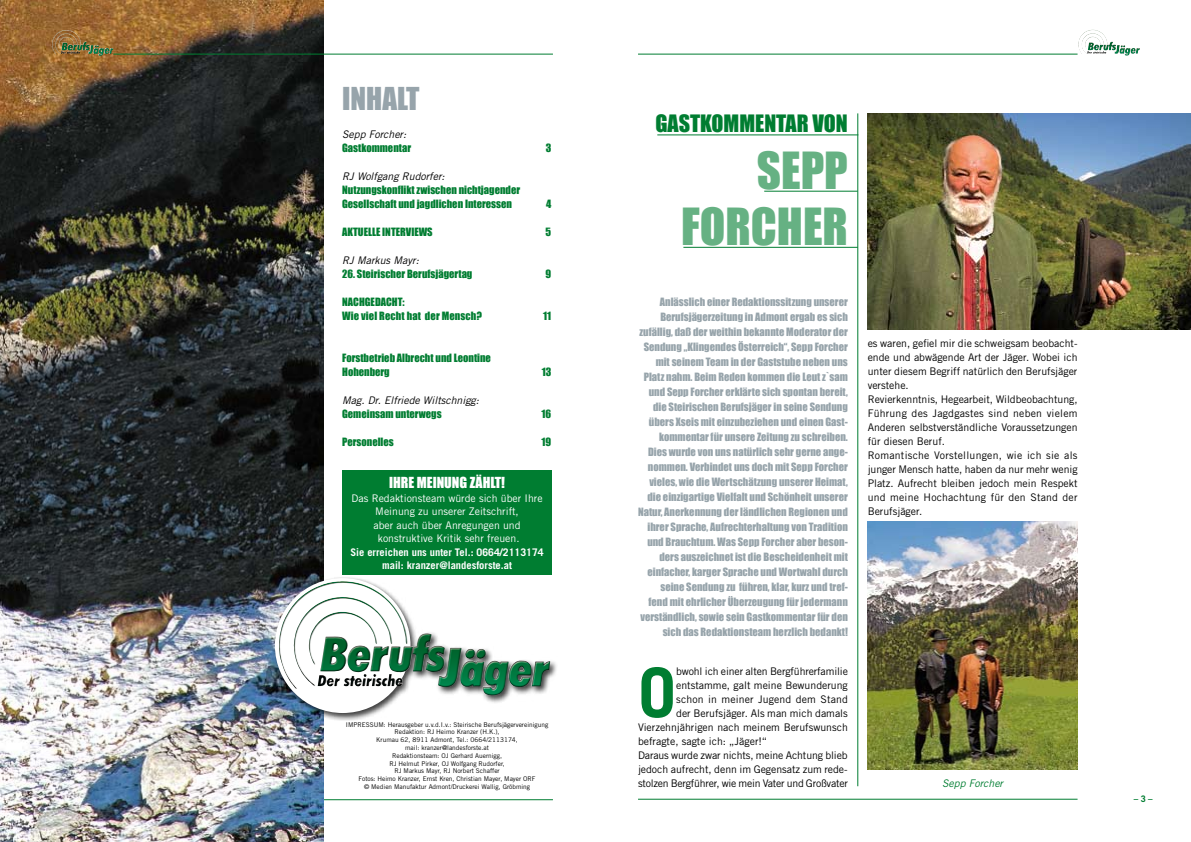
<style>
.page{position:relative;width:1191px;height:842px;background:#fff}
.page>*{position:absolute;margin:0;border:0;box-sizing:border-box;transform-origin:0 0}
.t1{font:700 68.7px "Trade Gothic";color:#007d31}
.t2{font:47px/56.4px "Impact";color:#66b183}
.t3{font:29px "Impact";color:#97a4ab}
.t4{font:22px "Impact";color:#007d31}
.t5{font:14px "Impact";color:#fff}
.t6{font:10.5px/15px "Impact";color:#97a4ab;text-align:right}
.t7{font:10.5px/14px "Trade Gothic";color:#000}
.t8{font:10.5px/14px "Impact";color:#007d31}
.t9{font:10.5px/13.5px "Trade Gothic";color:#fff;text-align:center}
.t10{font:italic 10.5px "Trade Gothic";color:#000}
.t11{font:700 10.5px/13.5px "Trade Gothic";color:#fff;text-align:center}
.t12{font:10.5px "Trade Gothic";letter-spacing:-.02em;color:#000}
.t13{font:italic 10.5px "Trade Gothic";color:#007d31}
.t14{font:700 9px "Trade Gothic";color:#007d31}
.t15{font:6.5px/7.8px "Trade Gothic";color:#000;text-align:center}
</style>
<div class="page">
<hr style="left:113px;top:799px;width:440px;height:1px;background:#007d31">
<hr style="left:638px;top:799px;width:439px;height:1px;background:#007d31">
<img style="left:0;top:0;width:323px;height:842px">
<img style="left:52px;top:30px;width:29px;height:24px">
<img style="left:867px;top:113px;width:324px;height:217px">
<img style="left:1078px;top:30px;width:29px;height:24px">
<div style="left:342px;top:471px;width:210px;height:104px;background:#007d31"></div>
<div style="left:272px;top:575px;width:286px;height:146px;background:#000;opacity:.75"></div>
<div style="left:275px;top:578px;width:135px;height:135px;background:#fff;border-radius:50%"></div>
<img style="left:278px;top:581px;width:130px;height:108px">
<hr style="left:857px;top:113px;width:1px;height:673px;background:#007d31">
<hr style="left:657px;top:135px;width:201px;height:1px;background:#007d31">
<hr style="left:764px;top:191px;width:93px;height:1px;background:#007d31">
<hr style="left:683px;top:247px;width:174px;height:1px;background:#007d31">
<hr style="left:113px;top:54px;width:440px;height:1px;background:#007d31">
<hr style="left:638px;top:54px;width:439px;height:1px;background:#007d31">
<img style="left:867px;top:522px;width:210px;height:248px">
<h3 class="t3" style="left:342px;top:81px;width:78px">INHALT</h3>
<p class="t10" style="left:342px;top:128px;width:66px">Sepp Forcher:</p>
<p class="t8" style="left:342px;top:141px;width:70px">Gastkommentar</p>
<p class="t8" style="left:545px;top:141px;width:7px">3</p>
<p class="t10" style="left:342px;top:170px;width:104px">RJ Wolfgang Rudorfer:</p>
<p class="t8" style="left:342px;top:183px;width:179px">Nutzungskonflikt zwischen nichtjagender<br>Gesellschaft und jagdlichen Interessen</p>
<p class="t8" style="left:546px;top:197px;width:7px">4</p>
<p class="t8" style="left:342px;top:225px;width:27px">Aktuelle</p>
<p class="t8" style="left:382px;top:225px;width:36px">Interviews</p>
<p class="t8" style="left:545px;top:225px;width:7px">5</p>
<p class="t10" style="left:342px;top:254px;width:78px">RJ Markus Mayr:</p>
<p class="t8" style="left:342px;top:267px;width:132px">26. Steirischer Berufsjägertag</p>
<p class="t8" style="left:545px;top:267px;width:7px">9</p>
<p class="t8" style="left:342px;top:295px;width:141px">Nachgedacht:<br>Wie viel Recht hat der Mensch?</p>
<p class="t8" style="left:543px;top:309px;width:10px">11</p>
<p class="t8" style="left:342px;top:351px;width:150px">Forstbetrieb Albrecht und Leontine<br>Hohenberg</p>
<p class="t8" style="left:541px;top:365px;width:11px">13</p>
<p class="t10" style="left:342px;top:394px;width:138px">Mag. Dr. Elfriede Wiltschnigg:</p>
<p class="t8" style="left:342px;top:407px;width:101px">Gemeinsam unterwegs</p>
<p class="t8" style="left:541px;top:407px;width:11px">16</p>
<p class="t8" style="left:342px;top:435px;width:53px">Personelles</p>
<p class="t8" style="left:541px;top:435px;width:11px">19</p>
<h3 class="t5" style="left:389px;top:474px;width:117px">Ihre Meinung zählt!</h3>
<p class="t9" style="left:351px;top:491px;width:193px">Das Redaktionsteam würde sich über Ihre Meinung zu unserer Zeitschrift,<br>aber auch über Anregungen und konstruktive Kritik sehr freuen.</p>
<p class="t11" style="left:350px;top:545px;width:195px">Sie erreichen uns unter Tel.: 0664/2113174 mail: kranzer@landesforste.at</p>
<p class="t15" style="left:346px;top:720px;width:204px">IMPRESSUM: Herausgeber u.v.d.I.v.: Steirische Berufsjägervereinigung Redaktion: RJ Heimo Kranzer (H.K.),<br>Krumau 62, 8911 Admont, Tel.: 0664/2113174,<br>mail: kranzer@landesforste.at<br>Redaktionsteam: OJ Gerhard Auernigg,<br>RJ Helmut Pirker, OJ Wolfgang Rudorfer,<br>RJ Markus Mayr, RJ Norbert Schaffer<br>Fotos: Heimo Kranzer, Ernst Kren, Christian Mayer, Mayer ORF<br>© Medien Manufaktur Admont/Druckerei Wallig, Gröbming</p>
<h3 class="t4" style="left:655px;top:110px;width:83px">Gastkomme</h3>
<h3 class="t4" style="left:764px;top:110px;width:85px">ntar von</h3>
<h2 class="t2" style="left:681px;top:142px;width:168px;text-indent:76px">Sepp<br>Forcher</h2>
<p class="t6" style="left:638px;top:294px;width:211px">Anlässlich einer Redaktionssitzung unserer Berufsjägerzeitung in Admont ergab es sich zufällig, daß der weithin bekannte Moderator der Sendung „Klingendes Österreich“, Sepp Forcher mit seinem Team in der Gaststube neben uns Platz nahm. Beim Reden kommen die Leut z`sam und Sepp Forcher erklärte sich spontan bereit, die Steirischen Berufsjäger in seine Sendung übers Xseis mit einzubeziehen und einen Gast&shy;kommentar für unsere Zeitung zu schreiben.<br>Dies wurde von uns natürlich sehr gerne ange&shy;nommen. Verbindet uns doch mit Sepp Forcher vieles, wie die Wertschätzung unserer Heimat, die einzigartige Vielfalt und Schönheit unserer Natur, Anerkennung der ländlichen Regionen und ihrer Sprache, Aufrechterhaltung von Tradition und Brauchtum. Was Sepp Forcher aber beson&shy;ders auszeichnet ist die Bescheidenheit mit einfacher, karger Sprache und Wortwahl durch seine Sendung zu führen, klar, kurz und tref-<br>fend mit ehrlicher Überzeugung für jedermann verständlich, sowie sein Gastkommentar für den sich das Redaktionsteam herzlich bedankt!</p>
<h1 class="t1" style="left:638px;top:650px;width:40px">O</h1>
<p class="t7" style="left:676px;top:664px;width:173px">bwohl ich einer alten Bergführerfamilie</p>
<p class="t7" style="left:676px;top:678px;width:173px">entstamme, galt meine Bewunderung</p>
<p class="t7" style="left:676px;top:692px;width:173px">schon in meiner Jugend dem Stand</p>
<p class="t7" style="left:676px;top:706px;width:173px">der Berufsjäger. Als man mich damals</p>
<p class="t7" style="left:638px;top:720px;width:211px">Vierzehnjährigen nach meinem Berufswunsch</p>
<p class="t7" style="left:638px;top:734px;width:131px">befragte, sagte ich: „Jäger!“</p>
<p class="t7" style="left:638px;top:748px;width:211px">Daraus wurde zwar nichts, meine Achtung blieb</p>
<p class="t7" style="left:638px;top:762px;width:211px">jedoch aufrecht, denn im Gegensatz zum rede-</p>
<p class="t12" style="left:638px;top:777px;width:211px">stolzen Bergführer, wie mein Vater und Großvater</p>
<p class="t7" style="left:867px;top:336px;width:211px">es waren, gefiel mir die schweigsam beobacht&shy;ende und abwägende Art der Jäger. Wobei ich unter diesem Begriff natürlich den Berufsjäger verstehe.<br>Revierkenntnis, Hegearbeit, Wildbeobachtung, Führung des Jagdgastes sind neben vielem Anderen selbstverständliche Voraussetzungen für diesen Beruf.<br>Romantische Vorstellungen, wie ich sie als junger Mensch hatte, haben da nur mehr wenig Platz. Aufrecht bleiben jedoch mein Respekt und meine Hochachtung für den Stand der Berufsjäger.</p>
<p class="t13" style="left:942px;top:776px;width:62px">Sepp Forcher</p>
<p class="t14" style="left:1133px;top:793px;width:21px">– 3 –</p>
</div>
